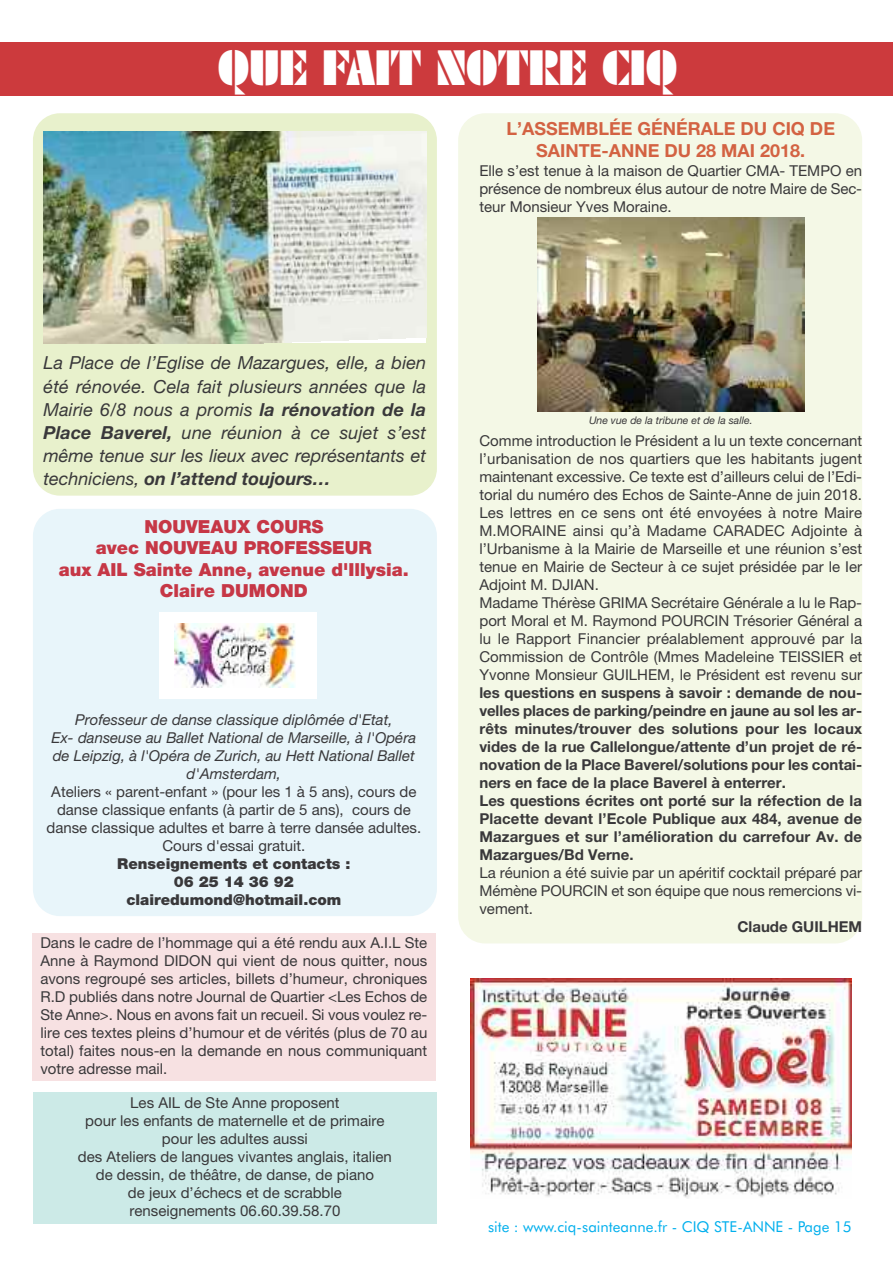
<style>
.page{position:relative;width:893px;height:1263px;background:#fff}
.page>*{position:absolute;margin:0;border:0;box-sizing:border-box;transform-origin:0 0}
.t1{font:48px "Futura Black BT";color:#fff}
.t2{font:italic 18px/23.2px "Helvetica Neue";color:#39383a;text-align:justify}
.t3{font:900 18px/21.6px "Helvetica Neue";color:#c63746;text-align:center}
.t4{font:700 18px/21.6px "Helvetica Neue";color:#d36242;text-align:center}
.t5{font:15px/18px "Helvetica Neue";color:#39383a;text-align:justify}
.t6{font:700 15px/18px "Helvetica Neue";color:#39383a}
.t7{font:italic 15px/18px "Helvetica Neue";color:#39383a;text-align:center}
.t8{font:900 15px/18px "Helvetica Neue";color:#39383a;text-align:center}
.t9{font:15px "Futura BT";color:#00afed}
.t10{font:italic 10.5px "Helvetica Neue";color:#39383a}
.s1{font-weight:700}
</style>
<div class="page">
<div style="left:33px;top:509px;width:404px;height:407px;background:#e8f5fa;border-radius:27px"></div>
<div style="left:33px;top:113px;width:404px;height:383px;background:#e8f1cc;border-radius:27px"></div>
<div style="left:458px;top:113px;width:404px;height:830px;background:#f4f8e6;border-radius:27px"></div>
<img style="left:44px;top:132px;width:382px;height:211px">
<img style="left:537px;top:218px;width:267px;height:193px">
<div style="left:0;top:43px;width:893px;height:53px;background:#cc3a3d"></div>
<img style="left:470px;top:978px;width:381px;height:220px">
<div style="left:32px;top:934px;width:404px;height:147px;background:#f7e1e2"></div>
<div style="left:33px;top:1093px;width:404px;height:131px;background:#cceae7"></div>
<div style="left:159px;top:612px;width:158px;height:87px;background:#fff"></div>
<img style="left:174px;top:623px;width:122px;height:65px">
<h1 class="t1" style="left:218px;top:40px;width:461px">QUE FAIT NOTRE CIQ</h1>
<p class="t4" style="left:507px;top:119px;width:330px">L’ASSEMBLÉE GÉNÉRALE DU CIQ DE<br>SAINTE-ANNE DU 28 MAI 2018.</p>
<p class="t5" style="left:479px;top:163px;width:384px">Elle s’est tenue à la maison de Quartier CMA- TEMPO en présence de nombreux élus autour de notre Maire de Sec&shy;teur Monsieur Yves Moraine.</p>
<p class="t2" style="left:44px;top:353px;width:384px">La Place de l’Eglise de Mazargues, elle, a bien été rénovée. Cela fait plusieurs années que la Mairie 6/8 nous a promis <span class="s1">la rénovation de la Place Baverel,</span> une réunion à ce sujet s’est même tenue sur les lieux avec représentants et techniciens, <span class="s1">on l’attend toujours…</span></p>
<p class="t3" style="left:59px;top:517px;width:352px">NOUVEAUX COURS<br>avec NOUVEAU PROFESSEUR<br>aux AIL Sainte Anne, avenue d'Illysia.<br>Claire DUMOND</p>
<p class="t7" style="left:52px;top:712px;width:366px">Professeur de danse classique diplômée d'Etat,<br>Ex- danseuse au Ballet National de Marseille, à l'Opéra de Leipzig, à l'Opéra de Zurich, au Hett National Ballet d'Amsterdam,</p>
<p class="t5" style="left:46px;top:784px;width:376px;text-align:center">Ateliers « parent-enfant » (pour les 1 à 5 ans), cours de danse classique enfants (à partir de 5 ans), cours de danse classique adultes et barre à terre dansée adultes.<br>Cours d'essai gratuit.</p>
<p class="t8" style="left:117px;top:856px;width:235px">Renseignements et contacts :<br>06 25 14 36 92 clairedumond@hotmail.com</p>
<p class="t5" style="left:40px;top:935px;width:388px">Dans le cadre de l’hommage qui a été rendu aux A.I.L Ste Anne à Raymond DIDON qui vient de nous quitter, nous avons regroupé ses articles, billets d’humeur, chroniques R.D publiés dans notre Journal de Quartier &lt;Les Echos de Ste Anne&gt;. Nous en avons fait un recueil. Si vous voulez re&shy;lire ces textes pleins d’humour et de vérités (plus de 70 au total) faites nous-en la demande en nous communiquant votre adresse mail.</p>
<p class="t5" style="left:78px;top:1095px;width:315px;text-align:center">Les AIL de Ste Anne proposent<br>pour les enfants de maternelle et de primaire pour les adultes aussi<br>des Ateliers de langues vivantes anglais, italien de dessin, de théâtre, de danse, de piano<br>de jeux d’échecs et de scrabble renseignements 06.60.39.58.70</p>
<p class="t10" style="left:589px;top:416px;width:165px">Une vue de la tribune et de la salle.</p>
<p class="t5" style="left:479px;top:433px;width:384px;text-align:left">Comme introduction le Président a lu un texte concernant l’urbanisation de nos quartiers que les habitants jugent maintenant excessive. Ce texte est d’ailleurs celui de l’Edi&shy;torial du numéro des Echos de Sainte-Anne de juin 2018.<br>Les lettres en ce sens ont été envoyées à notre Maire M.MORAINE ainsi qu’à Madame CARADEC Adjointe à l’Urbanisme à la Mairie de Marseille et une réunion s’est tenue en Mairie de Secteur à ce sujet présidée par le Ier Adjoint M. DJIAN.<br>Madame Thérèse GRIMA Secrétaire Générale a lu le Rap&shy;port Moral et M. Raymond POURCIN Trésorier Général a lu le Rapport Financier préalablement approuvé par la Commission de Contrôle (Mmes Madeleine TEISSIER et Yvonne Monsieur GUILHEM, le Président est revenu sur</p>
<p class="t6" style="left:479px;top:685px;width:384px">les questions en suspens à savoir : demande de nou&shy;velles places de parking/peindre en jaune au sol les ar&shy;rêts minutes/trouver des solutions pour les locaux vides de la rue Callelongue/attente d’un projet de ré&shy;novation de la Place Baverel/solutions pour les contai&shy;ners en face de la place Baverel à enterrer.<br>Les questions écrites ont porté sur la réfection de la Placette devant l’Ecole Publique aux 484, avenue de Mazargues et sur l’amélioration du carrefour Av. de Mazargues/Bd Verne.</p>
<p class="t5" style="left:479px;top:865px;width:384px">La réunion a été suivie par un apéritif cocktail préparé par Mémène POURCIN et son équipe que nous remercions vi&shy;vement.</p>
<p class="t6" style="left:737px;top:919px;width:126px">Claude GUILHEM</p>
<p class="t9" style="left:488px;top:1218px;width:365px">site : www.ciq-sainteanne.fr - CIQ STE-ANNE - Page 15</p>
</div>
